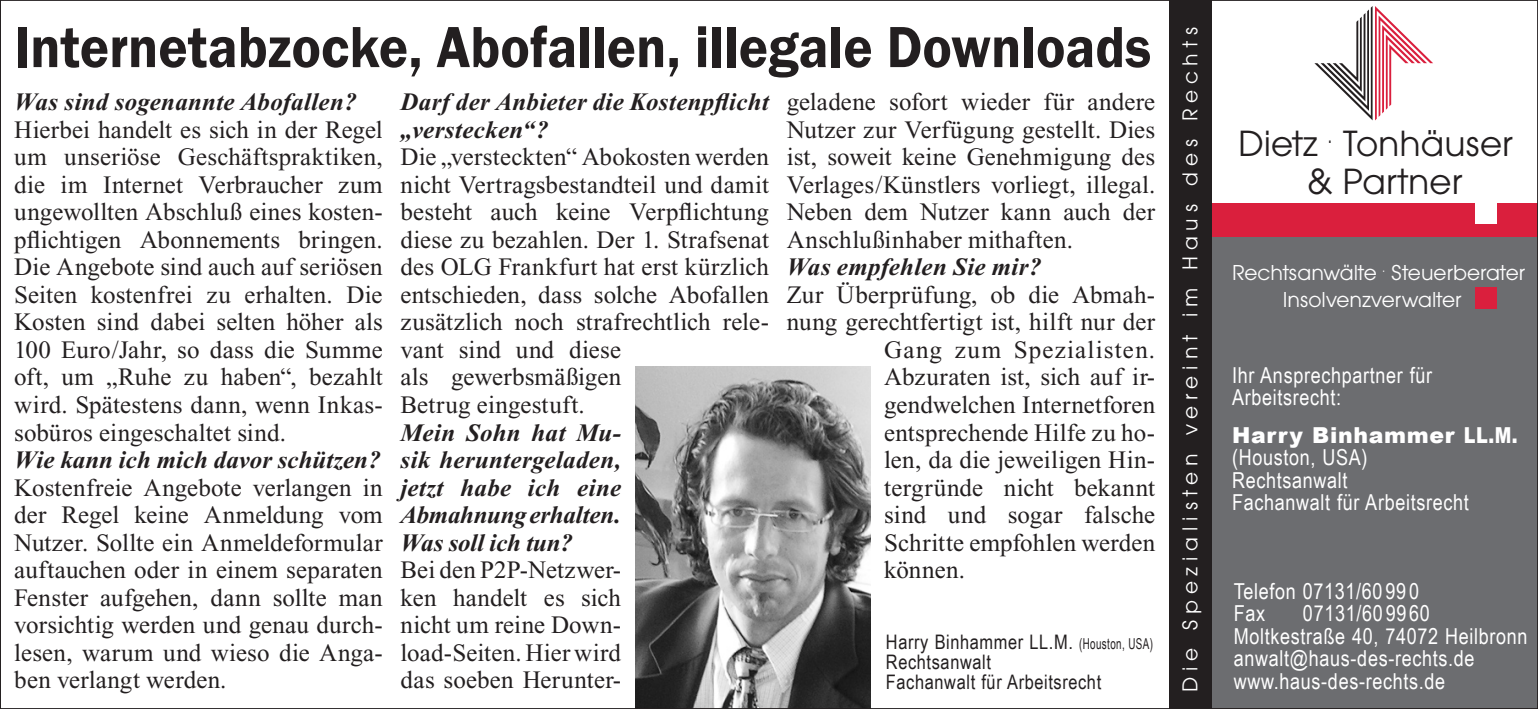
<style>
.page{position:relative;width:1538px;height:709px;background:#fff}
.page>*{position:absolute;margin:0;border:0;box-sizing:border-box;transform-origin:0 0}
.t1{font:600 60px "Franklin Gothic Itc T";color:#231f20;scale:.92 1}
.t2{font:38px/38px "Avant Garde Gothic Itc T";color:#231f20;text-align:center}
.t3{font:25px/27.5px "Times New Roman";letter-spacing:.01em;color:#231f20;text-align:justify}
.t4{font:italic 700 25px/27.5px "Times New Roman";letter-spacing:.01em;color:#231f20}
.t5{font:25px "Times New Roman";letter-spacing:.05em;color:#231f20}
.t6{font:22.5px/27px "Avant Garde Gothic Itc T";color:#fff;text-align:center}
.t7{font:22.5px "Avant Garde Gothic Itc T";letter-spacing:.26em;color:#fff}
.t8{font:22px/22.5px "Arial Narrow";letter-spacing:.03em;color:#fff}
.t9{font:900 22px "Arial";letter-spacing:.03em;color:#fff}
.t10{font:20px/20px "Arial Narrow";letter-spacing:.03em;color:#231f20}
.s1{font-size:15px}
</style>
<div class="page">
<div style="left:1212px;top:237px;width:326px;height:472px;background:#6c6d70"></div>
<svg style="left:1314px;top:6px;width:119px;height:114px"></svg>
<div style="left:1475px;top:287px;width:22px;height:22px;background:#da1f3d"></div>
<div style="left:1211px;top:203px;width:327px;height:34px;background:#da1f3d"></div>
<div style="left:1169px;top:0;width:43px;height:709px;background:#231f20"></div>
<div style="left:1475px;top:202px;width:21px;height:22px;background:#fff"></div>
<img style="left:635px;top:367px;width:235px;height:340px">
<h1 class="t1" style="left:14px;top:12px;width:1237px">Internetabzocke, Abofallen, illegale Downloads</h1>
<p class="t4" style="left:14px;top:88px;width:344px">Was sind sogenannte Abofallen?</p>
<p class="t3" style="left:14px;top:116px;width:370px">Hierbei handelt es sich in der Regel um unseriöse Geschäftspraktiken, die im Internet Verbraucher zum ungewollten Abschluß eines kosten&shy;pflichtigen Abonnements bringen.<br>Die Angebote sind auch auf seriösen Seiten kostenfrei zu erhalten. Die Kosten sind dabei selten höher als 100 Euro/Jahr, so dass die Summe oft, um „Ruhe zu haben“, bezahlt wird. Spätestens dann, wenn Inkas&shy;sobüros eingeschaltet sind.</p>
<p class="t4" style="left:14px;top:446px;width:368px">Wie kann ich mich davor schützen?</p>
<p class="t3" style="left:14px;top:473px;width:370px">Kostenfreie Angebote verlangen in der Regel keine Anmeldung vom Nutzer. Sollte ein Anmeldeformular auftauchen oder in einem separaten Fenster aufgehen, dann sollte man vorsichtig werden und genau durch&shy;lesen, warum und wieso die Anga&shy;ben verlangt werden.</p>
<p class="t4" style="left:400px;top:88px;width:370px">Darf der Anbieter die Kostenpflicht „verstecken“?</p>
<p class="t3" style="left:400px;top:143px;width:370px;text-align:left">Die „versteckten“ Abokosten werden nicht Vertragsbestandteil und damit besteht auch keine Verpflichtung diese zu bezahlen. Der 1. Strafsenat des OLG Frankfurt hat erst kürzlich entschieden, dass solche Abofallen zusätzlich noch strafrechtlich rele&shy;vant sind und diese<br>als gewerbsmäßigen<br>Betrug eingestuft.</p>
<p class="t4" style="left:400px;top:418px;width:222px;text-align:justify">Mein Sohn hat Mu&shy;sik heruntergeladen, jetzt habe ich eine Abmahnung erhalten.<br>Was soll ich tun?</p>
<p class="t3" style="left:400px;top:556px;width:222px">Bei den P2P-Netzwer&shy;ken handelt es sich nicht um reine Down&shy;load-Seiten. Hier wird das soeben Herunter-</p>
<p class="t3" style="left:787px;top:88px;width:370px">geladene sofort wieder für andere Nutzer zur Verfügung gestellt. Dies ist, soweit keine Genehmigung des Verlages/Künstlers vorliegt, illegal.<br>Neben dem Nutzer kann auch der Anschlußinhaber mithaften.</p>
<p class="t4" style="left:787px;top:253px;width:256px">Was empfehlen Sie mir?</p>
<p class="t3" style="left:787px;top:281px;width:370px">Zur Überprüfung, ob die Abmah-</p>
<p class="t3" style="left:787px;top:308px;width:370px">nung gerechtfertigt ist, hilft nur der</p>
<p class="t5" style="left:884px;top:336px;width:272px">Gang zum Spezialisten.</p>
<p class="t3" style="left:884px;top:363px;width:273px">Abzuraten ist, sich auf ir-</p>
<p class="t3" style="left:884px;top:391px;width:273px">gendwelchen Internetforen</p>
<p class="t3" style="left:884px;top:418px;width:273px">entsprechende Hilfe zu ho-</p>
<p class="t3" style="left:884px;top:446px;width:273px">len, da die jeweiligen Hin-</p>
<p class="t3" style="left:884px;top:473px;width:272px">tergründe nicht bekannt</p>
<p class="t3" style="left:884px;top:501px;width:273px">sind und sogar falsche</p>
<p class="t3" style="left:884px;top:528px;width:273px">Schritte empfohlen werden</p>
<p class="t3" style="left:884px;top:556px;width:82px">können.</p>
<p class="t10" style="left:886px;top:632px;width:269px">Harry Binhammer LL.M. <span class="s1">(Houston, USA)<br></span>Rechtsanwalt<br>Fachanwalt für Arbeitsrecht</p>
<p class="t7" style="left:1177px;top:692px;width:666px;rotate:-90deg">Die Spezialisten vereint im Haus des Rechts</p>
<h2 class="t2" style="left:1238px;top:123px;width:276px">Dietz <sup>.</sup> Tonhäuser &amp; Partner</h2>
<p class="t6" style="left:1232px;top:258px;width:295px">Rechtsanwälte <sup>.</sup> Steuerberater<br>Insolvenzverwalter</p>
<p class="t8" style="left:1232px;top:363px;width:202px">Ihr Ansprechpartner für<br>Arbeitsrecht:</p>
<p class="t9" style="left:1232px;top:419px;width:287px">Harry Binhammer LL.M.</p>
<p class="t8" style="left:1232px;top:446px;width:238px">(Houston, USA)<br>Rechtsanwalt<br>Fachanwalt für Arbeitsrecht</p>
<p class="t8" style="left:1234px;top:580px;width:187px">Telefon 07131/60990<br>Fax</p>
<p class="t8" style="left:1234px;top:602px;width:295px;text-indent:69px">07131/609960<br>Moltkestraße 40, 74072 Heilbronn anwalt@haus-des-rechts.de www.haus-des-rechts.de</p>
</div>
